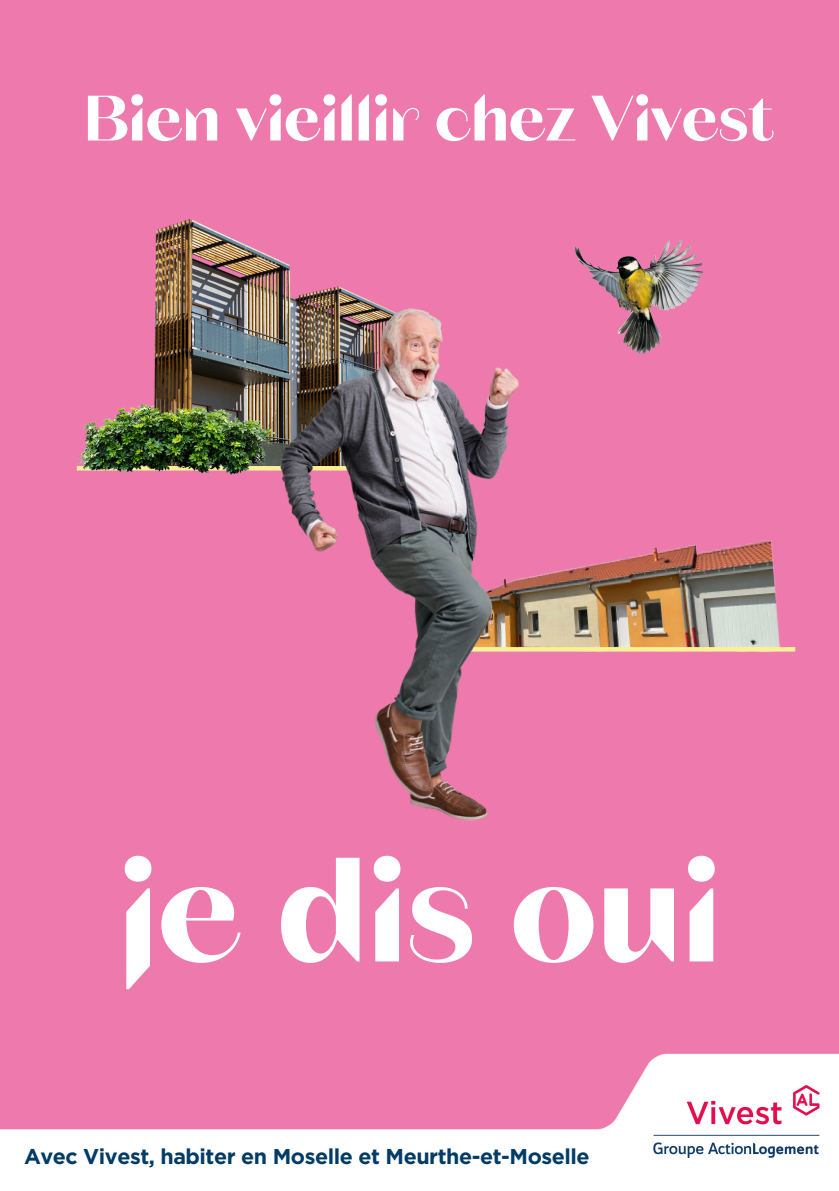
<style>
.page{position:relative;width:839px;height:1191px;background:#fff}
.page>*{position:absolute;margin:0;border:0;box-sizing:border-box;transform-origin:0 0}
.t1{font:700 146px "Fromage";color:#fff}
.t2{font:700 64px "Fromage";color:#fff}
.t3{font:700 21.4px "Gotham";letter-spacing:-.02em;color:#003c66}
</style>
<div class="page">
<img style="left:0;top:0;width:838px;height:1159px">
<img style="left:652px;top:1083px;width:168px;height:75px">
<img style="left:76px;top:320px;width:202px;height:202px">
<h1 class="t2" style="left:84px;top:79px;width:691px">Bien vieillir chez Vivest</h1>
<p class="t1" style="left:118px;top:821px;width:604px">je dis oui</p>
<p class="t3" style="left:24px;top:1144px;width:567px">Avec Vivest, habiter en Moselle et Meurthe-et-Moselle</p>
</div>
